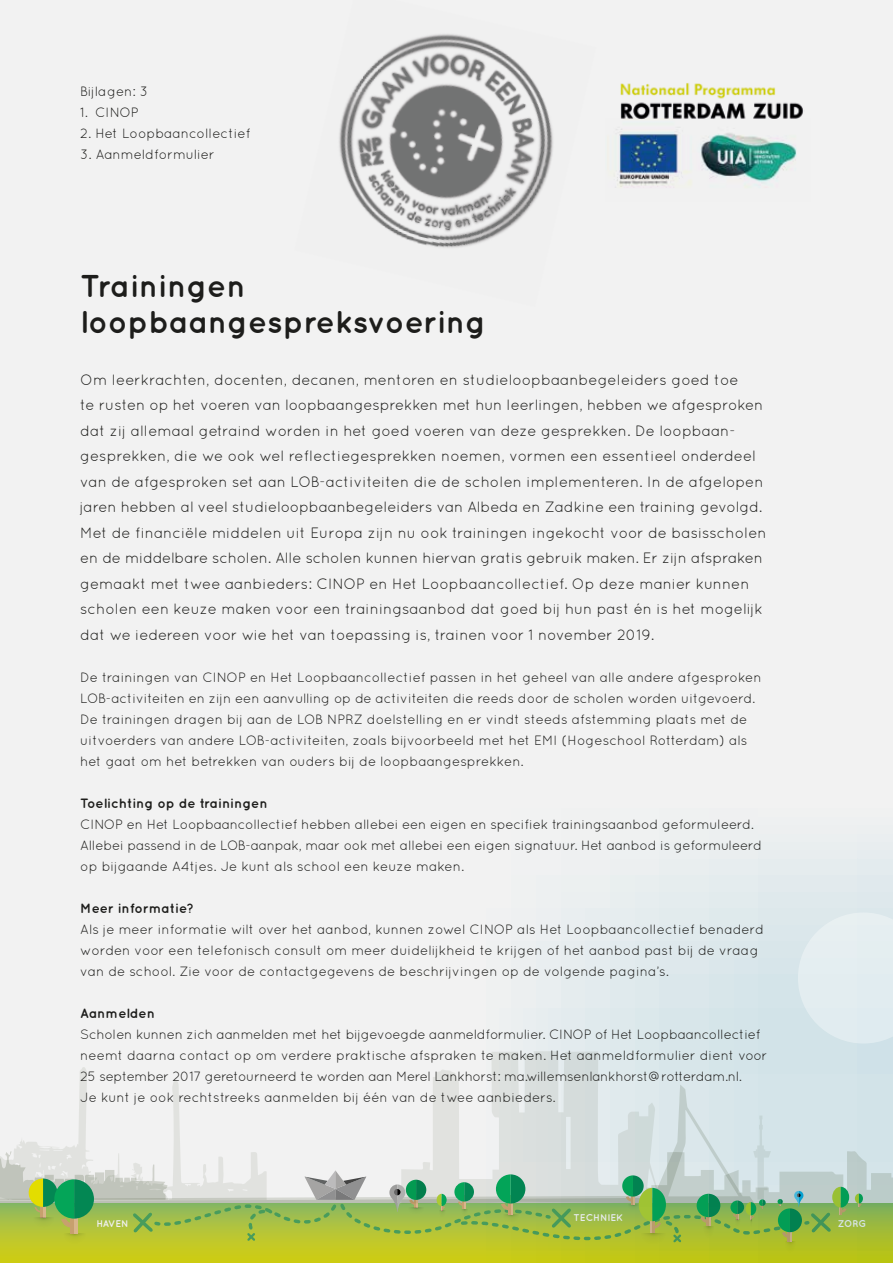
<style>
.page{position:relative;width:893px;height:1263px;background:#f2f2f2}
.page>*{position:absolute;margin:0;border:0;box-sizing:border-box;transform-origin:0 0}
.t1{font:700 31.5px/36px "Quicksand";color:#1d1d1b}
.t2{font:15px/25.5px "Quicksand";letter-spacing:-.005em;color:#1e1e1c}
.t3{font:13.5px/21px "Quicksand";letter-spacing:-.01em;color:#1d1d1b}
.t4{font:700 13.5px "Quicksand";color:#1d1d1b}
.t5{font:700 9.75px "Quicksand";color:#f0f0f0}
</style>
<div class="page">
<div style="left:0;top:1203px;width:893px;height:60px;background:#c9cb1c"></div>
<svg style="left:0;top:1067px;width:462px;height:177px"></svg>
<svg style="left:462px;top:850px;width:431px;height:413px"></svg>
<svg style="left:798px;top:912px;width:95px;height:131px"></svg>
<img style="left:620px;top:83px;width:183px;height:36px">
<img style="left:614px;top:119px;width:183px;height:69px">
<img style="left:339px;top:34px;width:214px;height:214px">
<p class="t3" style="left:80px;top:81px;width:69px">Bijlagen: 3</p>
<p class="t3" style="left:80px;top:102px;width:60px">1. CINOP</p>
<p class="t3" style="left:80px;top:123px;width:172px">2. Het Loopbaancollectief</p>
<p class="t3" style="left:80px;top:144px;width:136px">3. Aanmeldformulier</p>
<h1 class="t1" style="left:80px;top:267px;width:407px">Trainingen loopbaangespreksvoering</h1>
<p class="t2" style="left:80px;top:367px;width:688px">Om leerkrachten, docenten, decanen, mentoren en studieloopbaanbegeleiders goed toe<br>te rusten op het voeren van loopbaangesprekken met hun leerlingen, hebben we afgesproken dat zij allemaal getraind worden in het goed voeren van deze gesprekken. De loopbaan&shy;gesprekken, die we ook wel reflectiegesprekken noemen, vormen een essentieel onderdeel van de afgesproken set aan LOB-activiteiten die de scholen implementeren. In de afgelopen jaren hebben al veel studieloopbaanbegeleiders van Albeda en Zadkine een training gevolgd.<br>Met de financiële middelen uit Europa zijn nu ook trainingen ingekocht voor de basisscholen en de middelbare scholen. Alle scholen kunnen hiervan gratis gebruik maken. Er zijn afspraken gemaakt met twee aanbieders: CINOP en Het Loopbaancollectief. Op deze manier kunnen scholen een keuze maken voor een trainingsaanbod dat goed bij hun past én is het mogelijk dat we iedereen voor wie het van toepassing is, trainen voor 1 november 2019.</p>
<p class="t3" style="left:80px;top:667px;width:683px">De trainingen van CINOP en Het Loopbaancollectief passen in het geheel van alle andere afgesproken LOB-activiteiten en zijn een aanvulling op de activiteiten die reeds door de scholen worden uitgevoerd.<br>De trainingen dragen bij aan de LOB NPRZ doelstelling en er vindt steeds afstemming plaats met de uitvoerders van andere LOB-activiteiten, zoals bijvoorbeeld met het EMI (Hogeschool Rotterdam) als het gaat om het betrekken van ouders bij de loopbaangesprekken.</p>
<p class="t4" style="left:80px;top:795px;width:189px">Toelichting op de trainingen</p>
<p class="t3" style="left:80px;top:814px;width:683px">CINOP en Het Loopbaancollectief hebben allebei een eigen en specifiek trainingsaanbod geformuleerd.<br>Allebei passend in de LOB-aanpak, maar ook met allebei een eigen signatuur. Het aanbod is geformuleerd op bijgaande A4tjes. Je kunt als school een keuze maken.</p>
<p class="t4" style="left:80px;top:900px;width:115px">Meer informatie?</p>
<p class="t3" style="left:80px;top:919px;width:685px">Als je meer informatie wilt over het aanbod, kunnen zowel CINOP als Het Loopbaancollectief benaderd worden voor een telefonisch consult om meer duidelijkheid te krijgen of het aanbod past bij de vraag van de school. Zie voor de contactgegevens de beschrijvingen op de volgende pagina’s.</p>
<p class="t4" style="left:80px;top:1005px;width:76px">Aanmelden</p>
<p class="t3" style="left:80px;top:1024px;width:689px">Scholen kunnen zich aanmelden met het bijgevoegde aanmeldformulier. CINOP of Het Loopbaancollectief neemt daarna contact op om verdere praktische afspraken te maken. Het aanmeldformulier dient voor 25 september 2017 geretourneerd te worden aan Merel Lankhorst: ma.willemsenlankhorst@rotterdam.nl.<br>Je kunt je ook rechtstreeks aanmelden bij één van de twee aanbieders.</p>
<p class="t5" style="left:97px;top:1218px;width:34px">HAVEN</p>
<p class="t5" style="left:574px;top:1212px;width:51px">TECHNIEK</p>
<p class="t5" style="left:838px;top:1218px;width:30px">ZORG</p>
</div>
